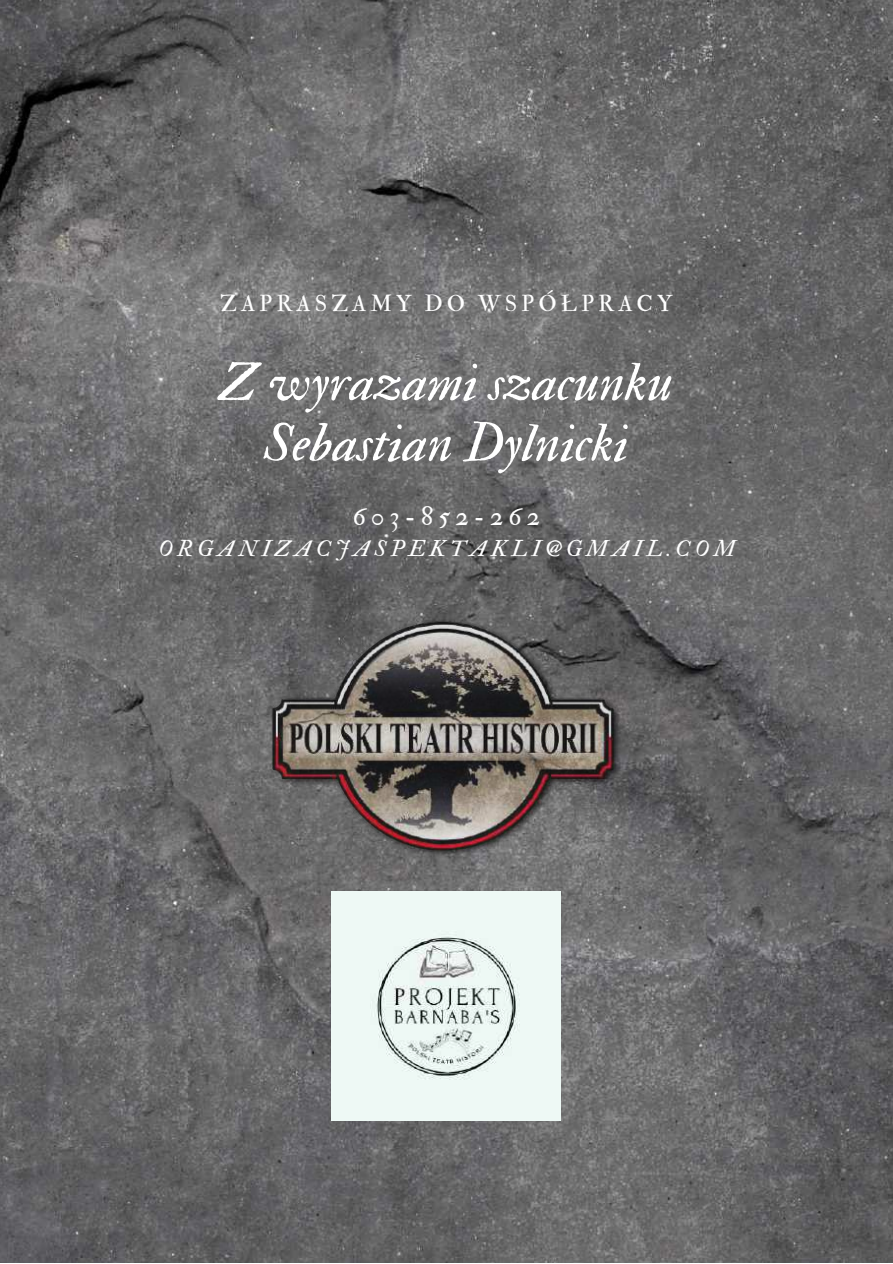
<style>
.page{position:relative;width:893px;height:1264px;background:#fff}
.page>*{position:absolute;margin:0;border:0;box-sizing:border-box;transform-origin:0 0}
.t1{font:54px/60.8px "IM FELL Double Pica Italic";color:#fff;text-align:center}
.t2{font:27px "IM FELL Double Pica Roman";letter-spacing:.18em;color:#fff}
.t3{font:22.5px "IM FELL Double Pica Italic";letter-spacing:.18em;color:#fff}
.t4{font:22.5px "IM FELL Double Pica Roman";letter-spacing:.18em;color:#fff}
</style>
<div class="page">
<img style="left:0;top:0;width:892px;height:1262px">
<img style="left:268px;top:615px;width:356px;height:245px">
<img style="left:331px;top:891px;width:230px;height:229px">
<p class="t4" style="left:220px;top:289px;width:454px">ZAPRASZAMY DO WSPÓŁPRACY</p>
<p class="t1" style="left:219px;top:353px;width:455px">Z wyrazami szacunku<br>Sebastian Dylnicki</p>
<p class="t2" style="left:352px;top:499px;width:189px">603-852-262</p>
<p class="t3" style="left:158px;top:535px;width:579px">ORGANIZACJASPEKTAKLI@GMAIL.COM</p>
</div>
